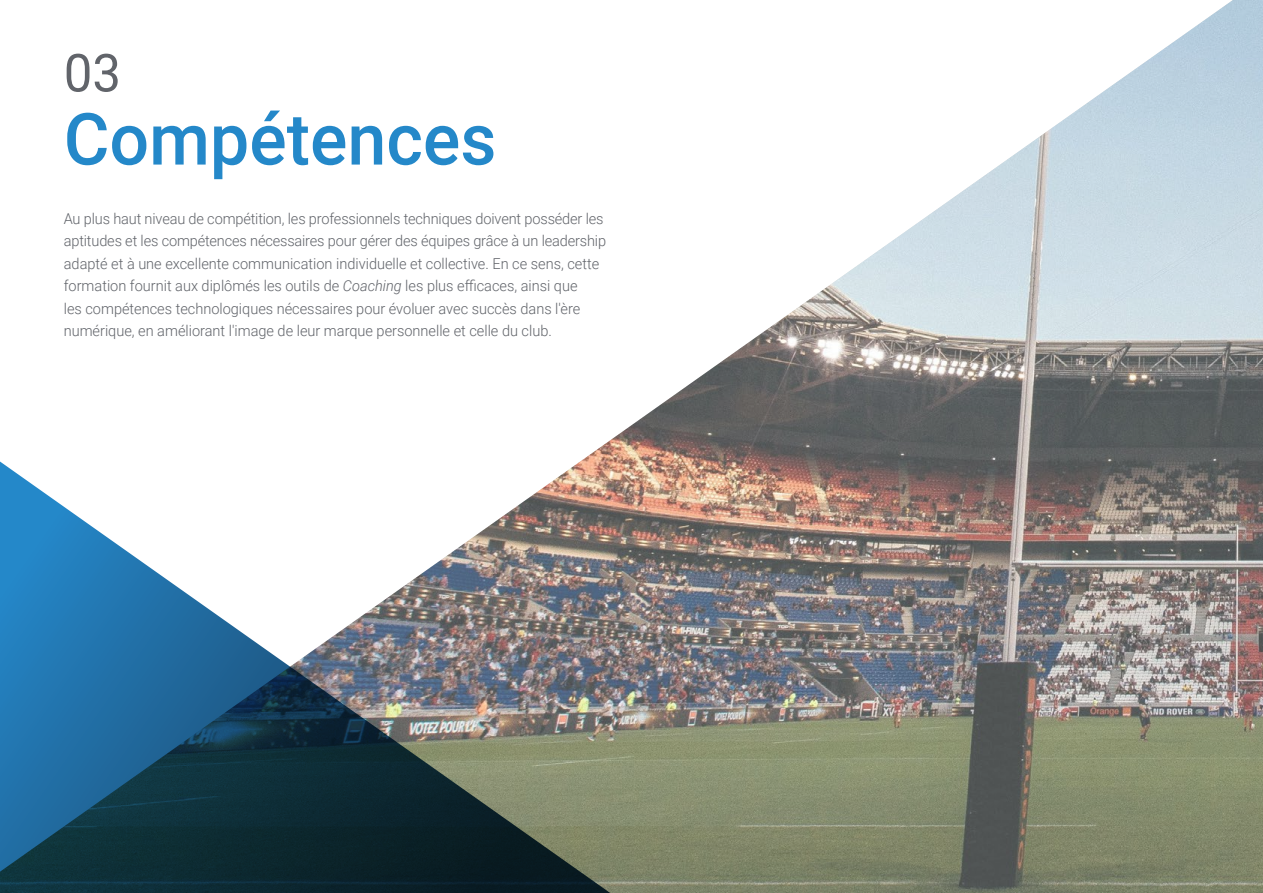
<style>
.page{position:relative;width:1263px;height:893px;background:#fff}
.page>*{position:absolute;margin:0;border:0;box-sizing:border-box;transform-origin:0 0}
.t1{font:500 72px "Roboto";color:#2488c9}
.t2{font:52.5px "Roboto";color:#61646a}
.t3{font:300 15px/22.5px "Roboto";color:#61646a}
.s1{font-style:italic}
</style>
<div class="page">
<img style="left:602px;top:0;width:661px;height:893px">
<img style="left:0;top:446px;width:640px;height:447px">
<h2 class="t2" style="left:64px;top:36px;width:59px">03</h2>
<h1 class="t1" style="left:64px;top:89px;width:434px">Compétences</h1>
<p class="t3" style="left:64px;top:207px;width:544px">Au plus haut niveau de compétition, les professionnels techniques doivent posséder les aptitudes et les compétences nécessaires pour gérer des équipes grâce à un leadership adapté et à une excellente communication individuelle et collective. En ce sens, cette formation fournit aux diplômés les outils de <span class="s1">Coaching</span> les plus efficaces, ainsi que<br>les compétences technologiques nécessaires pour évoluer avec succès dans l'ère numérique, en améliorant l'image de leur marque personnelle et celle du club.</p>
</div>
